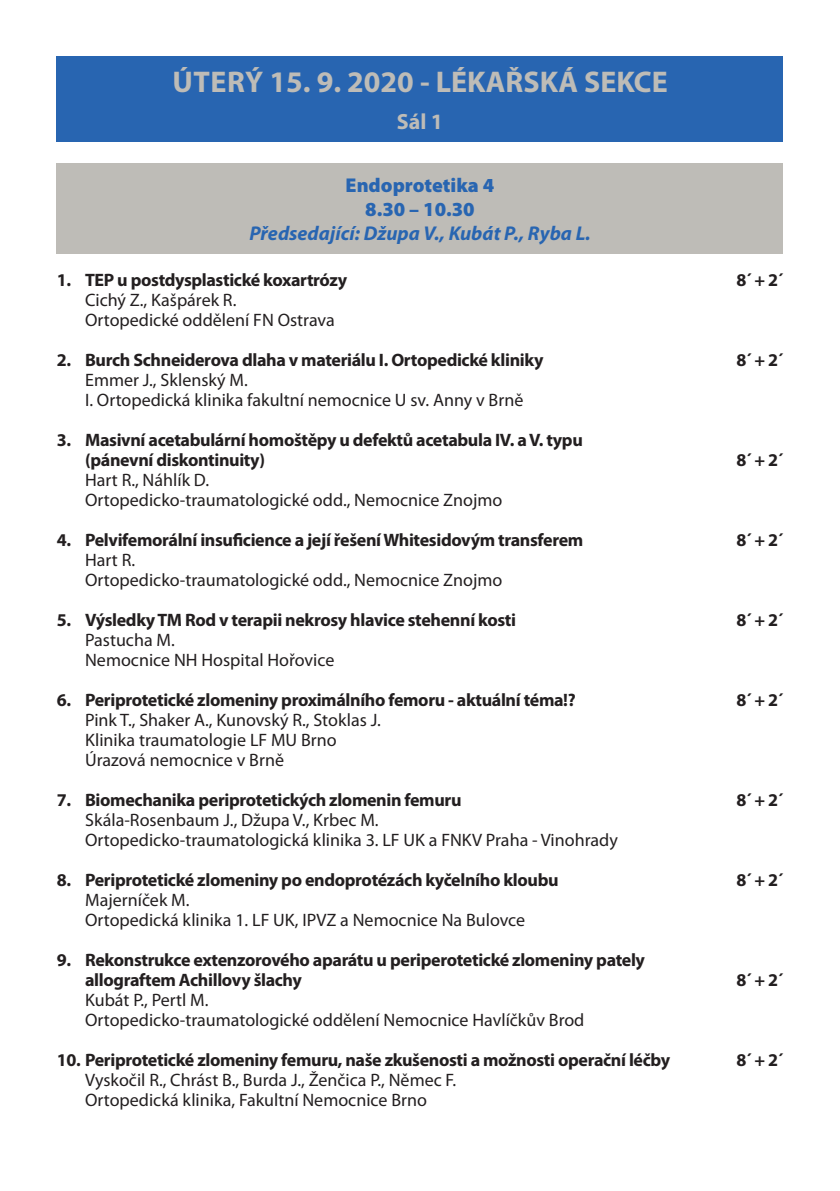
<style>
.page{position:relative;width:840px;height:1191px;background:#fff}
.page>*{position:absolute;margin:0;border:0;box-sizing:border-box;transform-origin:0 0}
.t1{font:700 30px "Myriad Pro";color:#bebcb7}
.t2{font:700 22px "Myriad Pro";color:#bebcb7}
.t3{font:italic 700 20px "Myriad Pro";color:#2865b1}
.t4{font:900 20px/24px "Myriad Pro";color:#2865b1;text-align:center}
.t5{font:18px/20px "Myriad Pro";color:#231f20}
.t6{font:700 18px/20px "Myriad Pro";letter-spacing:-.02em;color:#231f20}
</style>
<div class="page">
<div style="left:57px;top:57px;width:725px;height:85px;background:#2865b1"></div>
<div style="left:57px;top:163px;width:725px;height:91px;background:#bebcb7"></div>
<h1 class="t1" style="left:172px;top:62px;width:496px">ÚTERÝ 15. 9. 2020 - LÉKAŘSKÁ SEKCE</h1>
<p class="t2" style="left:396px;top:108px;width:48px">Sál 1</p>
<p class="t4" style="left:345px;top:173px;width:150px">Endoprotetika 4<br>8.30 – 10.30</p>
<p class="t3" style="left:249px;top:220px;width:342px">Předsedající: Džupa V., Kubát P., Ryba L.</p>
<p class="t6" style="left:57px;top:269px;width:292px">1. TEP u postdysplastické koxartrózy</p>
<p class="t6" style="left:736px;top:269px;width:48px">8´ + 2´</p>
<p class="t5" style="left:85px;top:290px;width:251px">Cichý Z., Kašpárek R.<br>Ortopedické oddělení FN Ostrava</p>
<p class="t6" style="left:57px;top:349px;width:488px">2. Burch Schneiderova dlaha v materiálu I. Ortopedické kliniky</p>
<p class="t6" style="left:736px;top:349px;width:48px">8´ + 2´</p>
<p class="t5" style="left:85px;top:370px;width:439px">Emmer J., Sklenský M.<br>I. Ortopedická klinika fakultní nemocnice U sv. Anny v Brně</p>
<p class="t6" style="left:85px;top:429px;width:499px;text-indent:-28px">3. Masivní acetabulární homoštěpy u defektů acetabula IV. a V. typu (pánevní diskontinuity)</p>
<p class="t6" style="left:736px;top:449px;width:48px">8´ + 2´</p>
<p class="t5" style="left:85px;top:470px;width:418px">Hart R., Náhlík D.<br>Ortopedicko-traumatologické odd., Nemocnice Znojmo</p>
<p class="t6" style="left:57px;top:529px;width:528px">4. Pelvifemorální insuficience a její řešení Whitesidovým transferem</p>
<p class="t6" style="left:736px;top:529px;width:48px">8´ + 2´</p>
<p class="t5" style="left:85px;top:550px;width:418px">Hart R.<br>Ortopedicko-traumatologické odd., Nemocnice Znojmo</p>
<p class="t6" style="left:57px;top:609px;width:460px">5. Výsledky TM Rod v terapii nekrosy hlavice stehenní kosti</p>
<p class="t6" style="left:736px;top:609px;width:48px">8´ + 2´</p>
<p class="t5" style="left:85px;top:630px;width:251px">Pastucha M.<br>Nemocnice NH Hospital Hořovice</p>
<p class="t6" style="left:57px;top:689px;width:520px">6. Periprotetické zlomeniny proximálního femoru - aktuální téma!?</p>
<p class="t6" style="left:736px;top:689px;width:48px">8´ + 2´</p>
<p class="t5" style="left:85px;top:710px;width:297px">Pink T., Shaker A., Kunovský R., Stoklas J.<br>Klinika traumatologie LF MU Brno<br>Úrazová nemocnice v Brně</p>
<p class="t6" style="left:57px;top:789px;width:406px">7. Biomechanika periprotetických zlomenin femuru</p>
<p class="t6" style="left:736px;top:789px;width:48px">8´ + 2´</p>
<p class="t5" style="left:85px;top:810px;width:534px">Skála-Rosenbaum J., Džupa V., Krbec M.<br>Ortopedicko-traumatologická klinika 3. LF UK a FNKV Praha - Vinohrady</p>
<p class="t6" style="left:57px;top:869px;width:503px">8. Periprotetické zlomeniny po endoprotézách kyčelního kloubu</p>
<p class="t6" style="left:736px;top:869px;width:48px">8´ + 2´</p>
<p class="t5" style="left:85px;top:890px;width:441px">Majerníček M.<br>Ortopedická klinika 1. LF UK, IPVZ a Nemocnice Na Bulovce</p>
<p class="t6" style="left:85px;top:949px;width:561px;text-indent:-28px">9. Rekonstrukce extenzorového aparátu u periperotetické zlomeniny pately allograftem Achillovy šlachy</p>
<p class="t6" style="left:736px;top:969px;width:48px">8´ + 2´</p>
<p class="t5" style="left:85px;top:990px;width:500px">Kubát P., Pertl M.<br>Ortopedicko-traumatologické oddělení Nemocnice Havlíčkův Brod</p>
<p class="t6" style="left:57px;top:1049px;width:614px">10. Periprotetické zlomeniny femuru, naše zkušenosti a možnosti operační léčby</p>
<p class="t6" style="left:736px;top:1049px;width:48px">8´ + 2´</p>
<p class="t5" style="left:85px;top:1070px;width:372px">Vyskočil R., Chrást B., Burda J., Ženčica P., Němec F.<br>Ortopedická klinika, Fakultní Nemocnice Brno</p>
</div>
